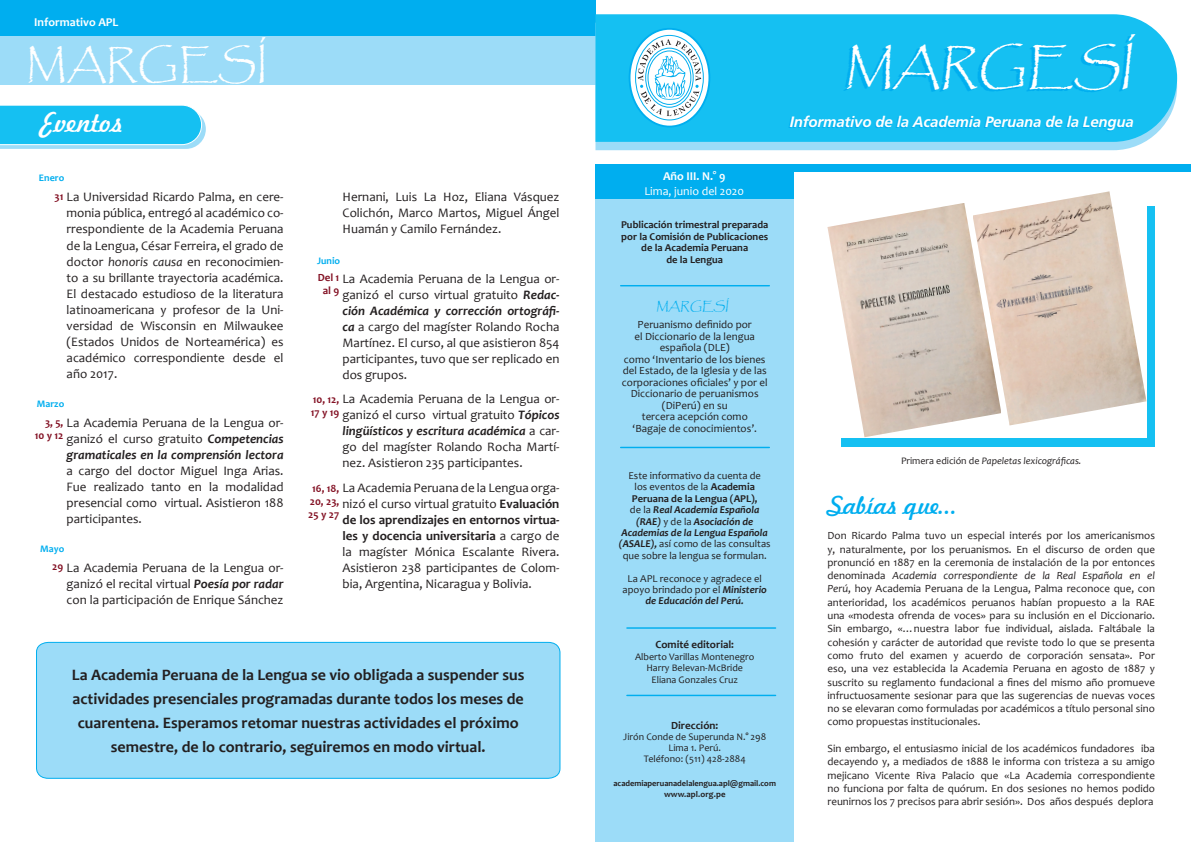
<style>
.page{position:relative;width:1191px;height:842px;background:#fff}
.page>*{position:absolute;margin:0;border:0;box-sizing:border-box;transform-origin:0 0}
.t1{font:48px "Papyrus";color:#fff}
.t2{font:40px "Papyrus";color:#fff}
.t3{font:26.5px "Freehand 521 BT Regular C";color:#fff}
.Texto_columnas{font:24px "Freehand 521 BT Regular C";color:#00aeef}
.Editorial{font:700 16px/24px "Candara";color:#231f20;text-align:center}
.t4{font:italic 700 15px "Frutiger LT Std";letter-spacing:-.01em;color:#fff}
.Texto_columnas-2{font:13px/16px "Candara";color:#231f20;text-align:justify}
.t5{font:700 12px "Candara";color:#fff}
.t6{font:12px "Candara";color:#fff}
.t7{font:12px "Papyrus";color:#00aeef}
.Parrafo{font:11px/13.3px "Candara";color:#231f20;text-align:justify}
.t8{font:700 11px/13.2px "Candara";color:#831124;text-align:center}
.t9{font:700 11px "Candara";color:#231f20}
.t10{font:10.5px "Candara";color:#231f20}
.t11{font:700 10.5px "Candara";color:#231f20}
.t12{font:italic 700 10.5px "Candara";color:#231f20}
.t13{font:10px "Candara";color:#231f20}
.Leyenda{font:italic 10px "Candara";color:#231f20}
.t14{font:700 10px "Candara";color:#00aeef}
.t15{font:700 8.7px "Candara";letter-spacing:.01em;color:#231f20}
.t16{font:700 8.4px "Candara";color:#231f20}
.s1{font-style:italic}
.s2{font-weight:700;font-style:italic}
.s3{font-weight:700}
.s4{font-weight:400;font-style:normal}
.s5{font-style:normal}
</style>
<div class="page">
<div style="left:0;top:0;width:595px;height:36px;background:#00aeef"></div>
<div style="left:0;top:36px;width:595px;height:49px;background:#9cdcf8"></div>
<div style="left:595px;top:142px;width:549px;height:8px;background:#9cdcf8"></div>
<div style="left:595px;top:14px;width:582px;height:128px;background:#15c0f2"></div>
<svg style="left:0;top:105px;width:206px;height:44px;background:#31c6f3"></svg>
<svg style="left:629px;top:29px;width:80px;height:98px"></svg>
<div style="left:635px;top:35px;width:68px;height:85px;border:1px solid #00aeef;border-radius:50%"></div>
<div style="left:628px;top:28px;width:82px;height:99px;border:2px solid #00aeef;border-radius:50%"></div>
<svg style="left:637px;top:39px;width:64px;height:77px"></svg>
<div style="left:596px;top:164px;width:595px;height:7px;background:#00aeef"></div>
<div style="left:595px;top:164px;width:199px;height:36px;background:#00aeef"></div>
<div style="left:595px;top:199px;width:199px;height:643px;background:#9cdcf8"></div>
<hr style="left:620px;top:285px;width:149px;height:1px;background:#00aeef">
<hr style="left:620px;top:447px;width:149px;height:1px;background:#00aeef">
<hr style="left:627px;top:627px;width:148px;height:2px;background:#00aeef">
<hr style="left:627px;top:695px;width:148px;height:1px;background:#00aeef">
<div style="left:842px;top:206px;width:313px;height:240px;background:#15c0f2"></div>
<div style="left:827px;top:191px;width:319px;height:247px;background:#fff"></div>
<div style="left:36px;top:641px;width:525px;height:138px;background:#9cdcf8"></div>
<img style="left:1001px;top:191px;width:145px;height:234px">
<img style="left:827px;top:203px;width:174px;height:234px">
<p class="t5" style="left:34px;top:15px;width:86px">Informativo APL</p>
<p class="t2" style="left:26px;top:39px;width:243px">MARGESÍ</p>
<p class="t1" style="left:844px;top:37px;width:298px">MARGESÍ</p>
<p class="t3" style="left:41px;top:105px;width:84px">Eventos</p>
<p class="t4" style="left:789px;top:113px;width:346px">Informativo de la Academia Peruana de la Lengua</p>
<p class="t14" style="left:39px;top:172px;width:27px">Enero</p>
<p class="Texto_columnas-2" style="left:67px;top:189px;width:218px">La Universidad Ricardo Palma, en cere&shy;monia pública, entregó al académico co&shy;rrespondiente de la Academia Peruana de la Lengua, César Ferreira, el grado de doctor <span class="s1">honoris causa</span> en reconocimien&shy;to a su brillante trayectoria académica.<br>El destacado estudioso de la literatura latinoamericana y profesor de la Uni&shy;versidad de Wisconsin en Milwaukee (Estados Unidos de Norteamérica) es académico correspondiente desde el año 2017.</p>
<p class="Texto_columnas-2" style="left:67px;top:414px;width:218px">La Academia Peruana de la Lengua or&shy;ganizó el curso gratuito <span class="s2">Competencias gramaticales en la comprensión lectora </span>a cargo del doctor Miguel Inga Arias.<br>Fue realizado tanto en la modalidad presencial como virtual. Asistieron 188 participantes.</p>
<p class="Texto_columnas-2" style="left:67px;top:559px;width:218px">La Academia Peruana de la Lengua or&shy;ganizó el recital virtual <span class="s2">Poesía por radar </span>con la participación de Enrique Sánchez</p>
<p class="t8" style="left:55px;top:190px;width:10px">31</p>
<p class="t14" style="left:37px;top:398px;width:29px">Marzo</p>
<p class="t8" style="left:45px;top:415px;width:20px">3, 5,</p>
<p class="t8" style="left:35px;top:429px;width:30px">10 y 12</p>
<p class="t14" style="left:40px;top:542px;width:26px">Mayo</p>
<p class="t8" style="left:52px;top:560px;width:13px">29</p>
<p class="Texto_columnas-2" style="left:342px;top:189px;width:218px">Hernani, Luis La Hoz, Eliana Vásquez Colichón, Marco Martos, Miguel Ángel Huamán y Camilo Fernández.</p>
<p class="Texto_columnas-2" style="left:342px;top:270px;width:218px">La Academia Peruana de la Lengua or&shy;ganizó el curso virtual gratuito <span class="s2">Redac&shy;ción Académica y corrección ortográfi&shy;ca</span> a cargo del magíster Rolando Rocha Martínez. El curso, al que asistieron 854 participantes, tuvo que ser replicado en dos grupos.</p>
<p class="Texto_columnas-2" style="left:342px;top:391px;width:218px">La Academia Peruana de la Lengua or&shy;ganizó el curso virtual gratuito <span class="s2">Tópicos lingüísticos y escritura académica</span> a car&shy;go del magíster Rolando Rocha Martí&shy;nez. Asistieron 235 participantes.</p>
<p class="Texto_columnas-2" style="left:342px;top:479px;width:218px">La Academia Peruana de la Lengua orga&shy;nizó el curso virtual gratuito <span class="s3">Evaluación de los aprendizajes en entornos virtua&shy;les y docencia universitaria</span> a cargo de la magíster Mónica Escalante Rivera.<br>Asistieron 238 participantes de Colom&shy;bia, Argentina, Nicaragua y Bolivia.</p>
<p class="t14" style="left:317px;top:254px;width:24px">Junio</p>
<p class="t8" style="left:318px;top:271px;width:23px">Del 1 al 9</p>
<p class="t8" style="left:313px;top:392px;width:28px">10, 12,</p>
<p class="t8" style="left:311px;top:405px;width:30px">17 y 19</p>
<p class="t8" style="left:308px;top:481px;width:33px">16, 18,<br>20, 23,<br>25 y 27</p>
<p class="Editorial" style="left:72px;top:663px;width:454px">La Academia Peruana de la Lengua se vio obligada a suspender sus actividades presenciales programadas durante todos los meses de cuarentena. Esperamos retomar nuestras actividades el próximo semestre, de lo contrario, seguiremos en modo virtual.</p>
<p class="t5" style="left:663px;top:168px;width:64px">Año III. N.° 9</p>
<p class="t6" style="left:644px;top:183px;width:101px">Lima, junio del 2020</p>
<p class="t11" style="left:621px;top:218px;width:149px">Publicación trimestral preparada</p>
<p class="t11" style="left:621px;top:230px;width:148px">por la Comisión de Publicaciones</p>
<p class="t11" style="left:641px;top:241px;width:108px">de la Academia Peruana</p>
<p class="t11" style="left:666px;top:253px;width:58px">de la Lengua</p>
<p class="t7" style="left:656px;top:298px;width:76px">MARGESÍ</p>
<p class="Parrafo" style="left:637px;top:318px;width:116px">Peruanismo definido por</p>
<p class="Parrafo" style="left:634px;top:329px;width:122px">el Diccionario de la lengua</p>
<p class="Parrafo" style="left:659px;top:341px;width:72px">española (DLE)</p>
<p class="Parrafo" style="left:624px;top:352px;width:143px">como ‘Inventario de los bienes</p>
<p class="Parrafo" style="left:622px;top:364px;width:146px">del Estado, de la Iglesia y de las</p>
<p class="Parrafo" style="left:622px;top:375px;width:147px">corporaciones oficiales’ y por el</p>
<p class="Parrafo" style="left:631px;top:387px;width:129px">Diccionario de peruanismos</p>
<p class="Parrafo" style="left:662px;top:398px;width:67px">(DiPerú) en su</p>
<p class="Parrafo" style="left:641px;top:410px;width:108px">tercera acepción como</p>
<p class="Parrafo" style="left:632px;top:421px;width:126px">‘Bagaje de conocimientos’.</p>
<p class="t10" style="left:628px;top:469px;width:134px">Este informativo da cuenta de</p>
<p class="t10" style="left:634px;top:480px;width:122px">los eventos de la <span class="s3">Academia</span></p>
<p class="t11" style="left:632px;top:492px;width:127px">Peruana de la Lengua (APL),</p>
<p class="t12" style="left:630px;top:503px;width:131px"><span class="s4">de la</span> Real Academia Española</p>
<p class="t12" style="left:636px;top:514px;width:119px">(RAE) <span class="s4">y de la</span> Asociación de</p>
<p class="t12" style="left:621px;top:526px;width:148px">Academias de la Lengua Española</p>
<p class="t10" style="left:619px;top:537px;width:153px"><span class="s2">(ASALE),</span> así como de las consultas</p>
<p class="t10" style="left:623px;top:549px;width:146px">que sobre la lengua se formulan.</p>
<p class="t10" style="left:627px;top:571px;width:136px">La APL reconoce y agradece el</p>
<p class="t10" style="left:622px;top:583px;width:146px">apoyo brindado por el <span class="s2">Ministerio</span></p>
<p class="t12" style="left:645px;top:594px;width:100px">de Educación del Perú.</p>
<p class="t9" style="left:655px;top:638px;width:80px">Comité editorial:</p>
<p class="t13" style="left:635px;top:650px;width:121px">Alberto Varillas Montenegro</p>
<p class="t13" style="left:646px;top:662px;width:98px">Harry Belevan-McBride</p>
<p class="t13" style="left:651px;top:673px;width:88px">Eliana Gonzales Cruz</p>
<p class="t9" style="left:671px;top:718px;width:49px">Dirección:</p>
<p class="t13" style="left:623px;top:730px;width:144px">Jirón Conde de Superunda N.° 298</p>
<p class="t13" style="left:668px;top:741px;width:54px">Lima 1. Perú.</p>
<p class="t13" style="left:644px;top:753px;width:103px">Teléfono: (511) 428-2884</p>
<p class="t16" style="left:613px;top:778px;width:164px">academiaperuanadelalengua.apl@gmail.com</p>
<p class="t15" style="left:664px;top:788px;width:63px">www.apl.org.pe</p>
<p class="Leyenda" style="left:901px;top:454px;width:182px"><span class="s5">Primera edición de</span> Papeletas lexicográficas.</p>
<p class="Texto_columnas" style="left:827px;top:489px;width:132px">Sabías que...</p>
<p class="Parrafo" style="left:827px;top:529px;width:329px">Don Ricardo Palma tuvo un especial interés por los americanismos y, naturalmente, por los peruanismos. En el discurso de orden que pronunció en 1887 en la ceremonia de instalación de la por entonces denominada <span class="s1">Academia correspondiente de la Real Española en el Perú</span>, hoy Academia Peruana de la Lengua, Palma reconoce que, con anterioridad, los académicos peruanos habían propuesto a la RAE una «modesta ofrenda de voces» para su inclusión en el Diccionario.<br>Sin embargo, «…nuestra labor fue individual, aislada. Faltábale la cohesión y carácter de autoridad que reviste todo lo que se presenta como fruto del examen y acuerdo de corporación sensata». Por eso, una vez establecida la Academia Peruana en agosto de 1887 y suscrito su reglamento fundacional a fines del mismo año promueve infructuosamente sesionar para que las sugerencias de nuevas voces no se elevaran como formuladas por académicos a título personal sino como propuestas institucionales.</p>
<p class="Parrafo" style="left:827px;top:742px;width:329px">Sin embargo, el entusiasmo inicial de los académicos fundadores iba decayendo y, a mediados de 1888 le informa con tristeza a su amigo mejicano Vicente Riva Palacio que «La Academia correspondiente no funciona por falta de quórum. En dos sesiones no hemos podido reunirnos los 7 precisos para abrir sesión». Dos años después deplora</p>
</div>
